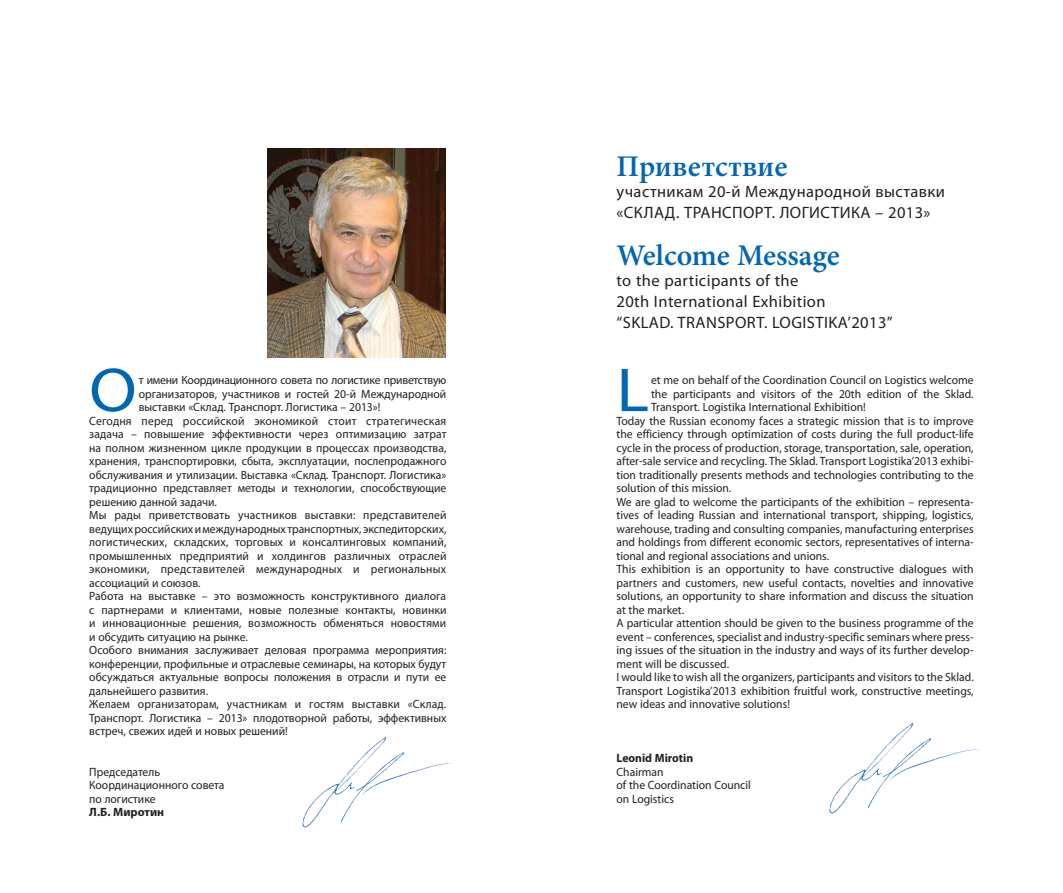
<style>
.page{position:relative;width:1063px;height:893px;background:#fff}
.page>*{position:absolute;margin:0;border:0;box-sizing:border-box;transform-origin:0 0}
.t1{font:62.4px "Myriad Pro";color:#0166b3;scale:1.1 1}
.t2{font:600 30px "Minion Pro";color:#0166b3}
.t3{font:16.5px/21px "Myriad Pro";letter-spacing:.025em;color:#231f20}
.t4{font:12px/13.5px "Myriad Pro";color:#231f20}
.t5{font:12px "Myriad Pro";letter-spacing:-.02em;color:#231f20}
.t6{font:12px "Myriad Pro";letter-spacing:.02em;color:#231f20}
.t7{font:700 12px "Myriad Pro";color:#231f20}
</style>
<div class="page">
<img style="left:267px;top:149px;width:179px;height:208px">
<img style="left:302px;top:737px;width:151px;height:91px">
<img style="left:829px;top:723px;width:151px;height:91px">
<h1 class="t1" style="left:89px;top:352px;width:45px">О</h1>
<p class="t5" style="left:139px;top:373px;width:309px">т имени Координационного совета по логистике приветствую</p>
<p class="t4" style="left:139px;top:387px;width:309px">организаторов, участников и гостей 20-й Международной</p>
<p class="t4" style="left:139px;top:400px;width:243px">выставки «Склад. Транспорт. Логистика – 2013»!</p>
<p class="t4" style="left:89px;top:414px;width:359px">Сегодня перед российской экономикой стоит стратегическая</p>
<p class="t4" style="left:89px;top:427px;width:359px">задача – повышение эффективности через оптимизацию затрат</p>
<p class="t4" style="left:89px;top:441px;width:359px">на полном жизненном цикле продукции в процессах производства,</p>
<p class="t4" style="left:89px;top:454px;width:359px">хранения, транспортировки, сбыта, эксплуатации, послепродажного</p>
<p class="t4" style="left:89px;top:468px;width:359px">обслуживания и утилизации. Выставка «Склад. Транспорт. Логистика»</p>
<p class="t4" style="left:89px;top:481px;width:359px">традиционно представляет методы и технологии, способствующие</p>
<p class="t4" style="left:89px;top:495px;width:129px">решению данной задачи.</p>
<p class="t4" style="left:89px;top:508px;width:359px">Мы рады приветствовать участников выставки: представителей</p>
<p class="t4" style="left:89px;top:522px;width:359px">ведущих российских и международных транспортных, экспедиторских,</p>
<p class="t4" style="left:89px;top:535px;width:359px">логистических, складских, торговых и консалтинговых компаний,</p>
<p class="t4" style="left:89px;top:549px;width:359px">промышленных предприятий и холдингов различных отраслей</p>
<p class="t6" style="left:89px;top:562px;width:358px">экономики, представителей международных и региональных</p>
<p class="t4" style="left:89px;top:576px;width:113px">ассоциаций и союзов.</p>
<p class="t4" style="left:89px;top:589px;width:358px">Работа на выставке – это возможность конструктивного диалога</p>
<p class="t4" style="left:89px;top:603px;width:359px">с партнерами и клиентами, новые полезные контакты, новинки</p>
<p class="t4" style="left:89px;top:616px;width:358px">и инновационные решения, возможность обменяться новостями</p>
<p class="t4" style="left:89px;top:630px;width:160px">и обсудить ситуацию на рынке.</p>
<p class="t4" style="left:89px;top:643px;width:359px">Особого внимания заслуживает деловая программа мероприятия:</p>
<p class="t4" style="left:89px;top:657px;width:359px">конференции, профильные и отраслевые семинары, на которых будут</p>
<p class="t4" style="left:89px;top:670px;width:359px">обсуждаться актуальные вопросы положения в отрасли и пути еe</p>
<p class="t4" style="left:89px;top:684px;width:120px">дальнейшего развития.</p>
<p class="t4" style="left:89px;top:697px;width:359px">Желаем организаторам, участникам и гостям выставки «Склад.</p>
<p class="t4" style="left:89px;top:711px;width:359px">Транспорт. Логистика – 2013» плодотворной работы, эффективных</p>
<p class="t4" style="left:89px;top:724px;width:200px">встреч, свежих идей и новых решений!</p>
<p class="t4" style="left:89px;top:765px;width:137px">Председатель<br>Координационного совета по логистике</p>
<p class="t7" style="left:89px;top:804px;width:76px">Л.Б. Миротин</p>
<h2 class="t2" style="left:617px;top:146px;width:172px">Приветствие</h2>
<h3 class="t3" style="left:617px;top:181px;width:330px">участникам 20-й Международной выставки «СКЛАД. ТРАНСПОРТ. ЛОГИСТИКА – 2013»</h3>
<h2 class="t2" style="left:617px;top:235px;width:225px">Welcome Message</h2>
<h3 class="t3" style="left:617px;top:270px;width:278px">to the participants of the<br>20th International Exhibition<br>“SKLAD. TRANSPORT. LOGISTIKA’2013”</h3>
<h1 class="t1" style="left:617px;top:352px;width:31px">L</h1>
<p class="t4" style="left:651px;top:373px;width:324px">et me on behalf of the Coordination Council on Logistics welcome</p>
<p class="t4" style="left:651px;top:387px;width:324px">the participants and visitors of the 20th edition of the Sklad.</p>
<p class="t4" style="left:651px;top:400px;width:216px">Transport. Logistika International Exhibition!</p>
<p class="t4" style="left:617px;top:414px;width:359px">Today the Russian economy faces a strategic mission that is to improve</p>
<p class="t4" style="left:617px;top:427px;width:359px">the efficiency through optimization of costs during the full product-life</p>
<p class="t4" style="left:617px;top:441px;width:359px">cycle in the process of production, storage, transportation, sale, operation,</p>
<p class="t4" style="left:617px;top:454px;width:359px">after-sale service and recycling. The Sklad. Transport Logistika’2013 exhibi-</p>
<p class="t4" style="left:617px;top:468px;width:359px">tion traditionally presents methods and technologies contributing to the</p>
<p class="t4" style="left:617px;top:481px;width:116px">solution of this mission.</p>
<p class="t4" style="left:617px;top:495px;width:359px">We are glad to welcome the participants of the exhibition – representa-</p>
<p class="t4" style="left:617px;top:508px;width:359px">tives of leading Russian and international transport, shipping, logistics,</p>
<p class="t4" style="left:617px;top:522px;width:359px">warehouse, trading and consulting companies, manufacturing enterprises</p>
<p class="t4" style="left:617px;top:535px;width:359px">and holdings from different economic sectors, representatives of interna-</p>
<p class="t4" style="left:617px;top:549px;width:214px">tional and regional associations and unions.</p>
<p class="t4" style="left:617px;top:562px;width:359px">This exhibition is an opportunity to have constructive dialogues with</p>
<p class="t4" style="left:617px;top:576px;width:359px">partners and customers, new useful contacts, novelties and innovative</p>
<p class="t4" style="left:617px;top:589px;width:359px">solutions, an opportunity to share information and discuss the situation</p>
<p class="t4" style="left:617px;top:603px;width:69px">at the market.</p>
<p class="t4" style="left:617px;top:616px;width:359px">A particular attention should be given to the business programme of the</p>
<p class="t4" style="left:617px;top:630px;width:359px">event – conferences, specialist and industry-specific seminars where press-</p>
<p class="t4" style="left:617px;top:643px;width:359px">ing issues of the situation in the industry and ways of its further develop-</p>
<p class="t4" style="left:617px;top:657px;width:114px">ment will be discussed.</p>
<p class="t4" style="left:617px;top:670px;width:359px">I would like to wish all the organizers, participants and visitors to the Sklad.</p>
<p class="t4" style="left:617px;top:684px;width:359px">Transport Logistika’2013 exhibition fruitful work, constructive meetings,</p>
<p class="t4" style="left:617px;top:697px;width:175px">new ideas and innovative solutions!</p>
<p class="t7" style="left:617px;top:750px;width:78px">Leonid Mirotin</p>
<p class="t4" style="left:617px;top:765px;width:136px">Chairman<br>of the Coordination Council on Logistics</p>
</div>
